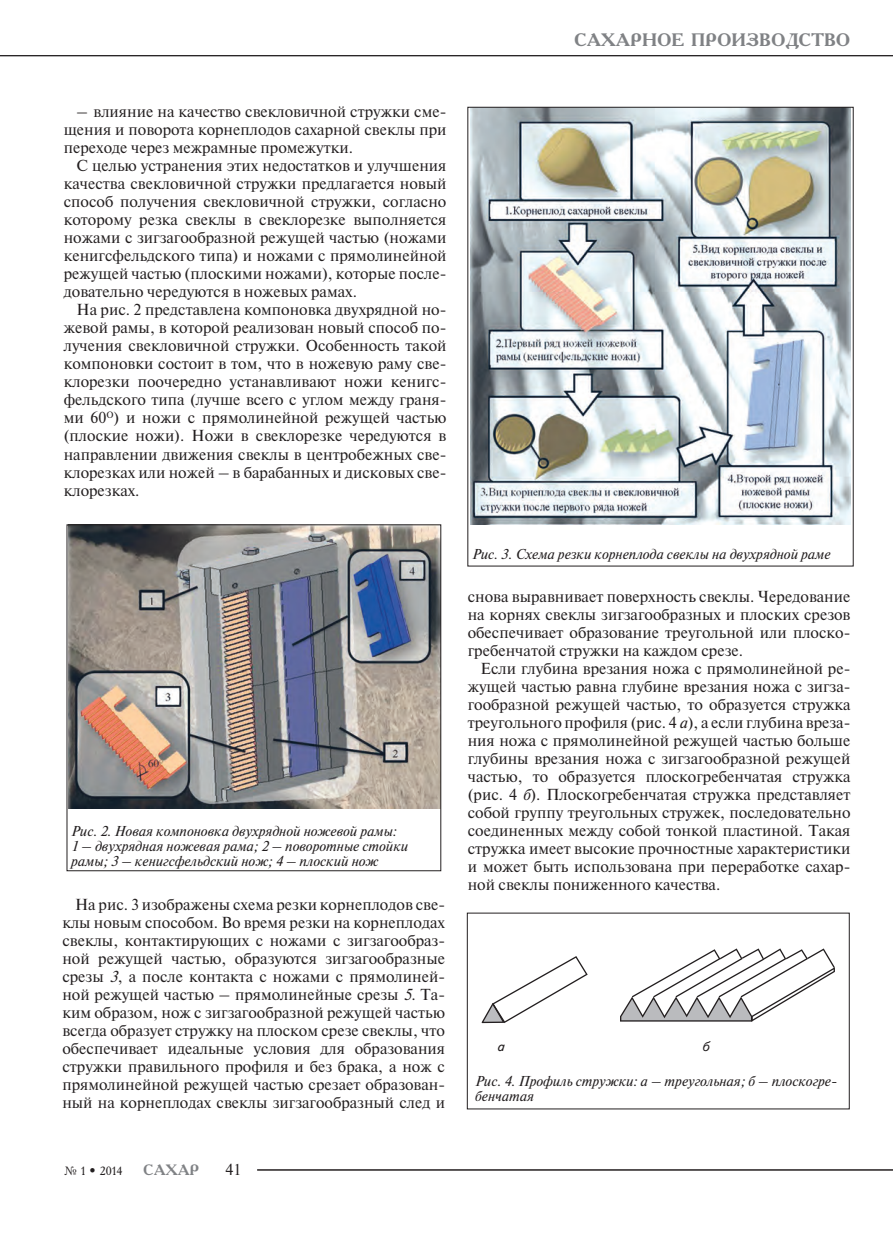
<style>
.page{position:relative;width:893px;height:1234px;background:#fff}
.page>*{position:absolute;margin:0;border:0;box-sizing:border-box;transform-origin:0 0}
.t1{font:700 18px "Academy";color:#808285}
.Newton10{font:15px/18px "Newton C";color:#231f20;text-align:justify}
.t2{font:700 15px "Academy C";color:#808285}
.Podpis{font:italic 13.5px/15px "Newton C";color:#231f20}
.t3{font:italic 13.5px "Text Book C";color:#231f20}
.t4{font:12px "Academy C";color:#231f20}
.s1{font-style:italic}
</style>
<div class="page">
<hr style="left:0;top:55px;width:893px;height:1px;background:#231f20">
<hr style="left:257px;top:1169px;width:636px;height:1px;background:#231f20">
<img style="left:69px;top:526px;width:370px;height:282px">
<div style="left:67px;top:524px;width:374px;height:346px;border:1px solid #231f20"></div>
<img style="left:470px;top:109px;width:381px;height:415px">
<svg style="left:482px;top:956px;width:106px;height:66px"></svg>
<svg style="left:620px;top:948px;width:215px;height:73px"></svg>
<div style="left:467px;top:912px;width:383px;height:196px;border:1px solid #231f20"></div>
<p class="t1" style="left:574px;top:28px;width:278px">САХАРНОЕ ПРОИЗВОДСТВО</p>
<p class="Newton10" style="left:64px;top:103px;width:384px;text-indent:13px">– влияние на качество свекловичной стружки сме&shy;щения и поворота корнеплодов сахарной свеклы при переходе через межрамные промежутки.</p>
<p class="Newton10" style="left:64px;top:157px;width:384px;text-indent:13px">С целью устранения этих недостатков и улучшения качества свекловичной стружки предлагается новый способ получения свекловичной стружки, согласно которому резка свеклы в свеклорезке выполняется ножами с зигзагообразной режущей частью (ножами кенигсфельдского типа) и ножами с прямолинейной режущей частью (плоскими ножами), которые после&shy;довательно чередуются в ножевых рамах.</p>
<p class="Newton10" style="left:64px;top:301px;width:384px;text-align:left;text-indent:13px">На рис. 2 представлена компоновка двухрядной но&shy;жевой рамы, в которой реализован новый способ по&shy;лучения свекловичной стружки. Особенность такой компоновки состоит в том, что в ножевую раму све&shy;клорезки поочередно устанавливают ножи кенигс&shy;фельдского типа (лучше всего с углом между граня&shy;ми 60<sup>О</sup>) и ножи с прямолинейной режущей частью (плоские ножи). Ножи в свеклорезке чередуются в направлении движения свеклы в центробежных све&shy;клорезках или ножей – в барабанных и дисковых све&shy;клорезках.</p>
<p class="Podpis" style="left:71px;top:823px;width:339px">Рис. 2. Новая компоновка двухрядной ножевой рамы:<br>1 – двухрядная ножевая рама; 2 – поворотные стойки рамы; 3 – кенигсфельдский нож; 4 – плоский нож</p>
<p class="Newton10" style="left:62px;top:895px;width:384px;text-indent:13px">На рис. 3 изображены схема резки корнеплодов све&shy;клы новым способом. Во время резки на корнеплодах свеклы, контактирующих с ножами с зигзагообраз&shy;ной режущей частью, образуются зигзагообразные срезы <span class="s1">3</span>, а после контакта с ножами с прямолиней&shy;ной режущей частью – прямолинейные срезы <span class="s1">5</span>. Та&shy;ким образом, нож с зигзагообразной режущей частью всегда образует стружку на плоском срезе свеклы, что обеспечивает идеальные условия для образования стружки правильного профиля и без брака, а нож с прямолинейной режущей частью срезает образован&shy;ный на корнеплодах свеклы зигзагообразный след и</p>
<p class="t4" style="left:64px;top:1162px;width:60px">№ 1 • 2014</p>
<p class="t2" style="left:143px;top:1159px;width:57px">САХАР</p>
<p class="Newton10" style="left:225px;top:1160px;width:17px">41</p>
<p class="Podpis" style="left:472px;top:547px;width:360px">Рис. 3. Схема резки корнеплода свеклы на двухрядной раме</p>
<p class="Newton10" style="left:468px;top:587px;width:384px">снова выравнивает поверхность свеклы. Чередование на корнях свеклы зигзагообразных и плоских срезов обеспечивает образование треугольной или плоско&shy;гребенчатой стружки на каждом срезе.</p>
<p class="Newton10" style="left:468px;top:659px;width:384px;text-indent:13px">Если глубина врезания ножа с прямолинейной ре&shy;жущей частью равна глубине врезания ножа с зигза&shy;гообразной режущей частью, то образуется стружка треугольного профиля (рис. 4 <span class="s1">а</span>), а если глубина вреза&shy;ния ножа с прямолинейной режущей частью больше глубины врезания ножа с зигзагообразной режущей частью, то образуется плоскогребенчатая стружка (рис. 4 <span class="s1">б</span>). Плоскогребенчатая стружка представляет собой группу треугольных стружек, последовательно соединенных между собой тонкой пластиной. Такая стружка имеет высокие прочностные характеристики и может быть использована при переработке сахар&shy;ной свеклы пониженного качества.</p>
<p class="t3" style="left:497px;top:1038px;width:9px">а</p>
<p class="t3" style="left:702px;top:1038px;width:9px">б</p>
<p class="Podpis" style="left:475px;top:1073px;width:363px">Рис. 4. Профиль стружки: а – треугольная; б – плоскогре&shy;бенчатая</p>
</div>
